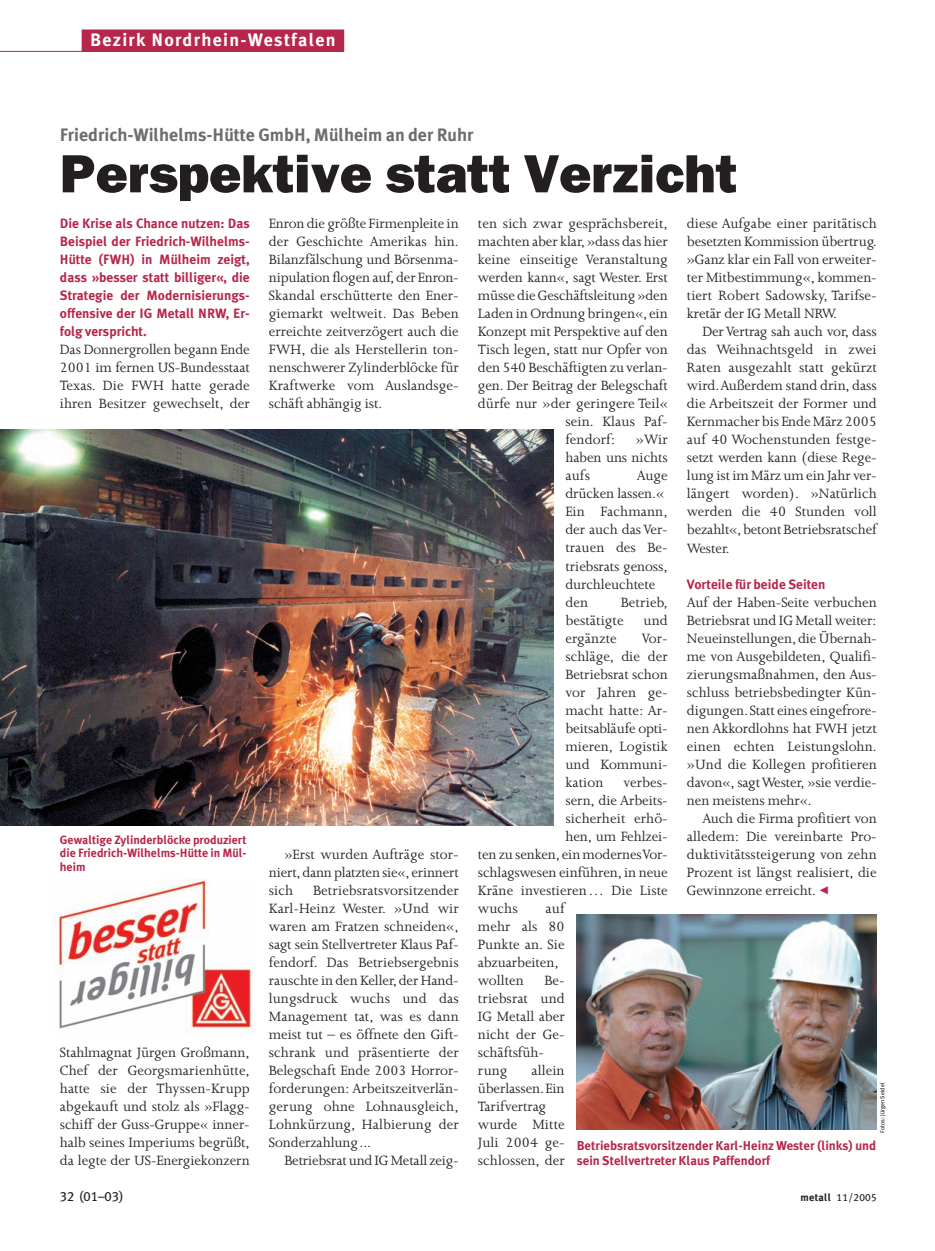
<style>
.page{position:relative;width:935px;height:1251px;background:#fff}
.page>*{position:absolute;margin:0;border:0;box-sizing:border-box;transform-origin:0 0}
.t1{font:800 54px "Franklin Gothic";color:#231f20}
.t2{font:700 18px "Meta Plus";color:#6c6d70}
.t3{font:700 18px "Meta Plus";letter-spacing:.07em;color:#fff}
.t4{font:15.45px/18px "Joanna";letter-spacing:-.005em;color:#231f20;text-align:justify}
.t5{font:700 13.5px/18px "Meta Plus";color:#b6274b;text-align:justify}
.t6{font:13.5px "Meta Plus Book Caps";color:#231f20}
.t7{font:700 12.9px/14.5px "Meta Plus";color:#b6274b}
.t8{font:700 12px/13.5px "Meta Plus";color:#b6274b;text-align:justify}
.t9{font:10.5px "Meta Plus Book Caps";letter-spacing:.025em;color:#231f20}
.t10{font:6px "Meta Plus";color:#231f20}
.s1{font-family:"Metall Logo";font-size:16.5px;color:#b6274b}
.s2{font-family:"Meta Plus";font-weight:700}
</style>
<div class="page">
<img style="left:0;top:29px;width:877px;height:1101px">
<p class="t3" style="left:90px;top:33px;width:247px">Bezirk Nordrhein-Westfalen</p>
<p class="t2" style="left:60px;top:128px;width:415px">Friedrich-Wilhelms-Hütte GmbH, Mülheim an der Ruhr</p>
<h1 class="t1" style="left:60px;top:155px;width:679px">Perspektive statt Verzicht</h1>
<p class="t5" style="left:60px;top:215px;width:191px">Die Krise als Chance nutzen: Das Beispiel der Friedrich-Wilhelms-Hütte (FWH) in Mülheim zeigt, dass »besser statt billiger«, die Strategie der Modernisierungs&shy;offensive der IG Metall NRW, Er&shy;folg verspricht.</p>
<p class="t4" style="left:60px;top:342px;width:191px">Das Donnergrollen begann Ende 2001 im fernen US-Bundesstaat Texas. Die FWH hatte gerade ihren Besitzer gewechselt, der</p>
<p class="t8" style="left:60px;top:833px;width:188px">Gewaltige Zylinderblöcke produziert die Friedrich-Wilhelms-Hütte in Mül&shy;heim</p>
<p class="t4" style="left:60px;top:1044px;width:191px">Stahlmagnat Jürgen Großmann, Chef der Georgsmarienhütte, hatte sie der Thyssen-Krupp abgekauft und stolz als »Flagg&shy;schiff der Guss-Gruppe« inner&shy;halb seines Imperiums begrüßt, da legte der US-Energiekonzern</p>
<p class="t4" style="left:269px;top:216px;width:191px">Enron die größte Firmenpleite in der Geschichte Amerikas hin.<br>Bilanzfälschung und Börsenma&shy;nipulation flogen auf,der Enron-Skandal erschütterte den Ener&shy;giemarkt weltweit. Das Beben erreichte zeitverzögert auch die FWH, die als Herstellerin ton&shy;nenschwerer Zylinderblöcke für Kraftwerke vom Auslandsge&shy;schäft abhängig ist.</p>
<p class="t4" style="left:269px;top:846px;width:191px;text-indent:15px">»Erst wurden Aufträge stor&shy;niert,dann platzten sie«,erinnert sich</p>
<p class="t4" style="left:269px;top:882px;width:191px;text-indent:44px">Betriebsratsvorsitzender Karl-Heinz Wester. »Und wir waren am Fratzen schneiden«, sagt sein Stellvertreter Klaus Paf&shy;fendorf. Das Betriebsergebnis rauschte in den Keller,der Hand&shy;lungsdruck wuchs und das Management tat, was es dann meist tut – es öffnete den Gift&shy;schrank und präsentierte der Belegschaft Ende 2003 Horror&shy;forderungen: Arbeitszeitverlän&shy;gerung ohne Lohnausgleich, Lohnkürzung, Halbierung der Sonderzahlung...</p>
<p class="t4" style="left:284px;top:1152px;width:176px">Betriebsrat und IG Metall zeig-</p>
<p class="t4" style="left:687px;top:216px;width:191px">diese Aufgabe einer paritätisch besetzten Kommission übertrug. »Ganz klar ein Fall von erweiter&shy;ter Mitbestimmung«, kommen&shy;tiert Robert Sadowsky, Tarifse&shy;kretär der IG Metall NRW.</p>
<p class="t4" style="left:687px;top:324px;width:191px;text-indent:15px">Der Vertrag sah auch vor, dass das Weihnachtsgeld in zwei Raten ausgezahlt statt gekürzt wird.Außerdem stand drin, dass die Arbeitszeit der Former und Kernmacher bis Ende März 2005 auf 40 Wochenstunden festge&shy;setzt werden kann (diese Rege&shy;lung ist im März um ein Jahr ver&shy;längert worden). »Natürlich werden die 40 Stunden voll bezahlt«,betont Betriebsratschef Wester.</p>
<p class="t5" style="left:687px;top:575px;width:140px">Vorteile für beide Seiten</p>
<p class="t4" style="left:687px;top:594px;width:191px">Auf der Haben-Seite verbuchen Betriebsrat und IG Metall weiter:<br>Neueinstellungen,die Übernah&shy;me von Ausgebildeten, Qualifi&shy;zierungsmaßnahmen, den Aus&shy;schluss betriebsbedingter Kün&shy;digungen.Statt eines eingefrore&shy;nen Akkordlohns hat FWH jetzt einen echten Leistungslohn. »Und die Kollegen profitieren davon«, sagt Wester, »sie verdie&shy;nen meistens mehr«.</p>
<p class="t4" style="left:687px;top:810px;width:191px;text-indent:15px">Auch die Firma profitiert von alledem: Die vereinbarte Pro&shy;duktivitätssteigerung von zehn Prozent ist längst realisiert, die Gewinnzone erreicht. <span class="s1">&lt;</span></p>
<p class="t4" style="left:478px;top:216px;width:191px">ten sich zwar gesprächsbereit,</p>
<p class="t4" style="left:478px;top:234px;width:191px">machten aber klar,»dass das hier</p>
<p class="t4" style="left:478px;top:252px;width:191px">keine einseitige Veranstaltung</p>
<p class="t4" style="left:478px;top:270px;width:191px">werden kann«, sagt Wester. Erst</p>
<p class="t4" style="left:478px;top:288px;width:191px">müsse die Geschäftsleitung »den</p>
<p class="t4" style="left:478px;top:306px;width:191px">Laden in Ordnung bringen«,ein</p>
<p class="t4" style="left:478px;top:324px;width:191px">Konzept mit Perspektive auf den</p>
<p class="t4" style="left:478px;top:342px;width:191px">Tisch legen, statt nur Opfer von</p>
<p class="t4" style="left:478px;top:360px;width:191px">den 540 Beschäftigten zu verlan-</p>
<p class="t4" style="left:478px;top:378px;width:191px">gen. Der Beitrag der Belegschaft</p>
<p class="t4" style="left:478px;top:396px;width:191px">dürfe nur »der geringere Teil«</p>
<p class="t4" style="left:565px;top:414px;width:104px">sein. Klaus Paf-</p>
<p class="t4" style="left:565px;top:432px;width:51px">fendorf:</p>
<p class="t4" style="left:565px;top:432px;width:104px;text-indent:70px">»Wir haben uns nichts aufs</p>
<p class="t4" style="left:565px;top:468px;width:104px;text-align:left;text-indent:71px">Auge drücken lassen.«<br>Ein Fachmann, der auch das Ver&shy;trauen des Be&shy;triebsrats genoss, durchleuchtete den</p>
<p class="t4" style="left:565px;top:594px;width:104px;text-indent:55px">Betrieb, bestätigte</p>
<p class="t4" style="left:643px;top:612px;width:26px">und</p>
<p class="t4" style="left:565px;top:630px;width:53px">ergänzte</p>
<p class="t4" style="left:565px;top:630px;width:104px;text-indent:76px">Vor&shy;schläge, die der Betriebsrat schon vor Jahren ge&shy;macht hatte: Ar&shy;beitsabläufe opti&shy;mieren, Logistik und Kommuni&shy;kation</p>
<p class="t4" style="left:623px;top:774px;width:46px">verbes-</p>
<p class="t4" style="left:565px;top:792px;width:104px">sern, die Arbeits-</p>
<p class="t4" style="left:565px;top:810px;width:104px">sicherheit erhö-</p>
<p class="t4" style="left:565px;top:828px;width:104px">hen, um Fehlzei-</p>
<p class="t4" style="left:478px;top:846px;width:191px">ten zu senken,ein modernes Vor-</p>
<p class="t4" style="left:478px;top:864px;width:191px">schlagswesen einführen,in neue</p>
<p class="t4" style="left:478px;top:882px;width:191px">Kräne investieren… Die Liste</p>
<p class="t4" style="left:478px;top:900px;width:41px">wuchs</p>
<p class="t4" style="left:478px;top:900px;width:88px;text-align:left;text-indent:68px">auf mehr als 80<br>Punkte an. Sie abzuarbeiten, wollten</p>
<p class="t4" style="left:478px;top:972px;width:88px;text-align:left;text-indent:66px">Be&shy;triebsrat und<br>IG Metall aber nicht der Ge&shy;schäftsfüh&shy;rung</p>
<p class="t4" style="left:478px;top:1062px;width:88px;text-align:left;text-indent:54px">allein überlassen.Ein<br>Tarifvertrag wurde Mitte<br>Juli 2004 ge&shy;schlossen, der</p>
<p class="t10" style="left:879px;top:1132px;width:51px;rotate:-90deg">Fotos: Jürgen Seidel</p>
<p class="t7" style="left:576px;top:1139px;width:301px">Betriebsratsvorsitzender Karl-Heinz Wester (links) und sein Stellvertreter Klaus Paffendorf</p>
<p class="t6" style="left:60px;top:1188px;width:65px">32 (01–03)</p>
<p class="t9" style="left:800px;top:1190px;width:78px"><span class="s2">metall</span> 11/2005</p>
</div>
